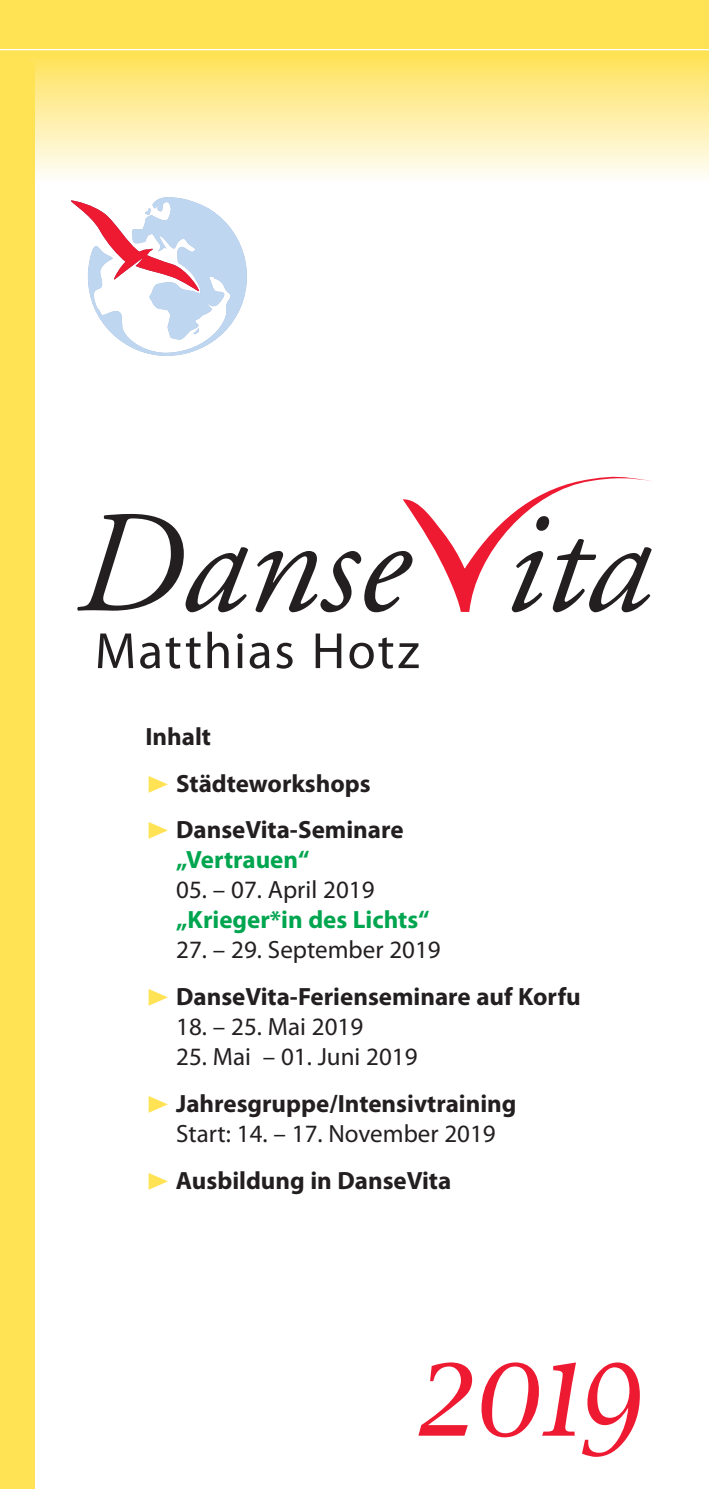
<style>
.page{position:relative;width:709px;height:1489px;background:#fff}
.page>*{position:absolute;margin:0;border:0;box-sizing:border-box;transform-origin:0 0}
.t1{font:italic 135px "Lucida Calligraphy";color:#ed1a32;scale:.8 1}
.t2{font:51.25px "Myriad Pro";letter-spacing:.035em;color:#231f20}
.t3{font:700 25px/46.8px "Myriad Pro";color:#231f20}
.t4{font:25px/46.8px "Myriad Pro";color:#231f20}
.t5{font:700 25px "Myriad Pro";color:#00a54f}
.s1{font-family:"Zeal";font-weight:400;color:#ffe355}
.s2{font-weight:400}
.s3{font-family:"Zeal";color:#ffe355}
.s4{font-weight:700}
</style>
<div class="page">
<div style="left:0;top:0;width:709px;height:71px;background:#ffe355"></div>
<hr style="left:0;top:49px;width:709px;height:1px;background:#fff">
<div style="left:30px;top:57px;width:679px;height:126px;background:linear-gradient(to bottom,#ffe25b,#fefefc)"></div>
<div style="left:0;top:62px;width:35px;height:1426px;background:#ffe355"></div>
<svg style="left:71px;top:197px;width:176px;height:159px"></svg>
<svg style="left:77px;top:514px;width:171px;height:98px"></svg>
<svg style="left:255px;top:477px;width:397px;height:135px"></svg>
<h2 class="t2" style="left:95px;top:619px;width:326px">Matthias Hotz</h2>
<p class="t3" style="left:145px;top:712px;width:260px">Inhalt<br><span class="s1">®</span> Städteworkshops<br><span class="s1">®</span> DanseVita-Seminare</p>
<p class="t5" style="left:176px;top:843px;width:135px">„Vertrauen“</p>
<p class="t4" style="left:176px;top:866px;width:200px">05. – 07. April 2019</p>
<p class="t5" style="left:176px;top:903px;width:255px">„Krieger*in des Lichts“</p>
<p class="t3" style="left:145px;top:925px;width:437px;text-indent:31px"><span class="s2">27. – 29. September 2019<br></span><span class="s1">®</span> DanseVita-Ferienseminare auf Korfu</p>
<p class="t4" style="left:176px;top:1002px;width:188px">18. – 25. Mai 2019</p>
<p class="t3" style="left:145px;top:1032px;width:373px;text-indent:31px"><span class="s2">25. Mai – 01. Juni 2019<br></span><span class="s1">®</span> Jahresgruppe/Intensivtraining</p>
<p class="t4" style="left:145px;top:1109px;width:352px;text-indent:31px">Start: 14. – 17. November 2019 <span class="s3">®</span> <span class="s4">Ausbildung in DanseVita</span></p>
<h1 class="t1" style="left:412px;top:1306px;width:289px">2019</h1>
</div>
